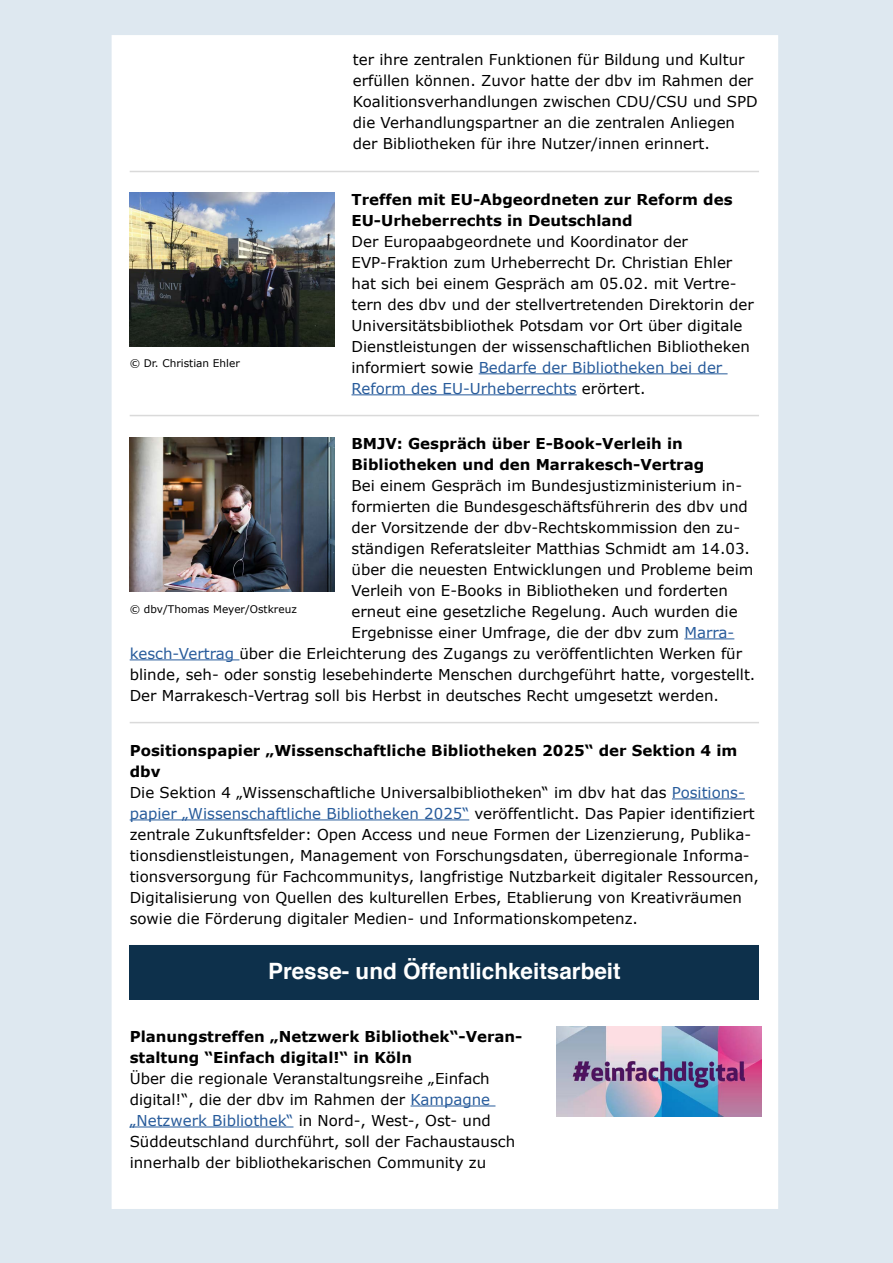
<style>
.page{position:relative;width:893px;height:1263px;background:#fff}
.page>*{position:absolute;margin:0;border:0;box-sizing:border-box;transform-origin:0 0}
.t1{font:700 22.5px "Helvetica";color:#fff}
.t2{font:15px/21px "Verdana";color:#000}
.t3{font:700 15px/21px "Verdana";color:#000}
.t4{font:10.5px "Verdana";color:#000}
.s1{color:#275b9b}
.s2{font-weight:700}
</style>
<div class="page">
<div style="left:2px;top:0;width:891px;height:1261px;background:#dee8f0"></div>
<div style="left:112px;top:35px;width:666px;height:1174px;background:#fff"></div>
<hr style="left:130px;top:171px;width:629px;height:1px;background:#dadada">
<hr style="left:479px;top:373px;width:249px;height:1px;background:#275b9b">
<hr style="left:130px;top:415px;width:629px;height:1px;background:#dadada">
<hr style="left:351px;top:394px;width:226px;height:1px;background:#275b9b">
<hr style="left:684px;top:638px;width:50px;height:1px;background:#275b9b">
<hr style="left:130px;top:659px;width:109px;height:1px;background:#275b9b">
<hr style="left:130px;top:722px;width:629px;height:1px;background:#dadada">
<hr style="left:672px;top:798px;width:73px;height:1px;background:#275b9b">
<hr style="left:130px;top:819px;width:339px;height:1px;background:#275b9b">
<div style="left:130px;top:945px;width:629px;height:54px;background:#0d304b"></div>
<hr style="left:410px;top:1105px;width:85px;height:1px;background:#275b9b">
<hr style="left:130px;top:1126px;width:163px;height:1px;background:#275b9b">
<img style="left:130px;top:192px;width:204px;height:154px">
<img style="left:130px;top:437px;width:204px;height:154px">
<img style="left:556px;top:1027px;width:205px;height:89px">
<p class="t4" style="left:130px;top:357px;width:112px">© Dr. Christian Ehler</p>
<p class="t2" style="left:353px;top:50px;width:406px">ter ihre zentralen Funktionen für Bildung und Kultur erfüllen können. Zuvor hatte der dbv im Rahmen der Koalitionsverhandlungen zwischen CDU/CSU und SPD die Verhandlungspartner an die zentralen Anliegen der Bibliotheken für ihre Nutzer/innen erinnert.</p>
<p class="t3" style="left:352px;top:189px;width:383px">Treffen mit EU-Abgeordneten zur Reform des<br>EU-Urheberrechts in Deutschland</p>
<p class="t2" style="left:352px;top:231px;width:404px">Der Europaabgeordnete und Koordinator der EVP-Fraktion zum Urheberrecht Dr. Christian Ehler hat sich bei einem Gespräch am 05.02. mit Vertre&shy;tern des dbv und der stellvertretenden Direktorin der Universitätsbibliothek Potsdam vor Ort über digitale Dienstleistungen der wissenschaftlichen Bibliotheken informiert sowie <span class="s1">Bedarfe der Bibliotheken bei der Reform des EU-Urheberrechts</span> erörtert.</p>
<p class="t3" style="left:352px;top:433px;width:354px">BMJV: Gespräch über E-Book-Verleih in<br>Bibliotheken und den Marrakesch-Vertrag</p>
<p class="t2" style="left:352px;top:475px;width:392px">Bei einem Gespräch im Bundesjustizministerium in-</p>
<p class="t2" style="left:352px;top:496px;width:398px">formierten die Bundesgeschäftsführerin des dbv und</p>
<p class="t2" style="left:352px;top:517px;width:390px">der Vorsitzende der dbv-Rechtskommission den zu-</p>
<p class="t2" style="left:352px;top:538px;width:400px">ständigen Referatsleiter Matthias Schmidt am 14.03.</p>
<p class="t2" style="left:352px;top:559px;width:403px">über die neuesten Entwicklungen und Probleme beim</p>
<p class="t2" style="left:352px;top:580px;width:378px">Verleih von E-Books in Bibliotheken und forderten</p>
<p class="t2" style="left:352px;top:601px;width:388px">erneut eine gesetzliche Regelung. Auch wurden die</p>
<p class="t2" style="left:352px;top:622px;width:384px">Ergebnisse einer Umfrage, die der dbv zum <span class="s1">Marra-</span></p>
<p class="t2" style="left:130px;top:643px;width:614px"><span class="s1">kesch-Vertrag</span> über die Erleichterung des Zugangs zu veröffentlichten Werken für</p>
<p class="t2" style="left:130px;top:664px;width:627px">blinde, seh- oder sonstig lesebehinderte Menschen durchgeführt hatte, vorgestellt.</p>
<p class="t2" style="left:130px;top:685px;width:591px">Der Marrakesch-Vertrag soll bis Herbst in deutsches Recht umgesetzt werden.</p>
<p class="t4" style="left:130px;top:602px;width:169px">© dbv/Thomas Meyer/Ostkreuz</p>
<p class="t2" style="left:130px;top:740px;width:631px"><span class="s2">Positionspapier „Wissenschaftliche Bibliotheken 2025“ der Sektion 4 im dbv<br></span>Die Sektion 4 „Wissenschaftliche Universalbibliotheken“ im dbv hat das <span class="s1">Positions&shy;papier „Wissenschaftliche Bibliotheken 2025“</span> veröffentlicht. Das Papier identifiziert zentrale Zukunftsfelder: Open Access und neue Formen der Lizenzierung, Publika&shy;tionsdienstleistungen, Management von Forschungsdaten, überregionale Informa&shy;tionsversorgung für Fachcommunitys, langfristige Nutzbarkeit digitaler Ressourcen, Digitalisierung von Quellen des kulturellen Erbes, Etablierung von Kreativräumen sowie die Förderung digitaler Medien- und Informationskompetenz.</p>
<h1 class="t1" style="left:268px;top:952px;width:354px">Presse- und Öffentlichkeitsarbeit</h1>
<p class="t3" style="left:130px;top:1026px;width:394px">Planungstreffen „Netzwerk Bibliothek“-Veran&shy;staltung “Einfach digital!“ in Köln</p>
<p class="t2" style="left:130px;top:1068px;width:387px">Über die regionale Veranstaltungsreihe „Einfach digital!“, die der dbv im Rahmen der <span class="s1">Kampagne „Netzwerk Bibliothek“</span> in Nord-, West-, Ost- und Süddeutschland durchführt, soll der Fachaustausch innerhalb der bibliothekarischen Community zu</p>
</div>
